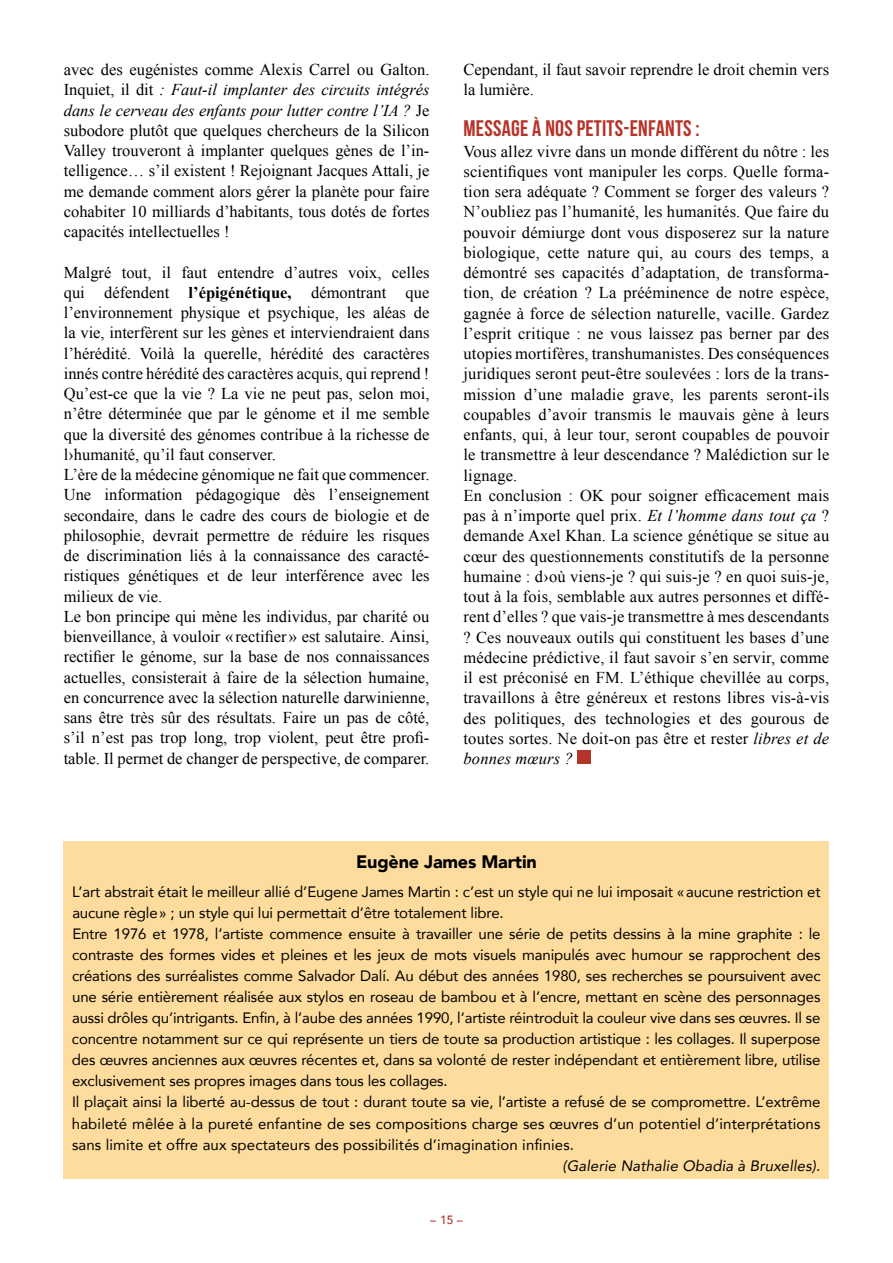
<style>
.page{position:relative;width:893px;height:1263px;background:#fff}
.page>*{position:absolute;margin:0;border:0;box-sizing:border-box;transform-origin:0 0}
.t1{font:22.5px "Bebas Neue";letter-spacing:.01em;color:#b5342a}
.t2{font:900 18px "Avenir";letter-spacing:-.01em;color:#000}
.t3{font:16.5px/20.2px "Times New Roman";letter-spacing:.01em;color:#000}
.t4{font:15px/21px "Avenir";letter-spacing:-.01em;color:#000}
.t5{font:italic 15px "Avenir";letter-spacing:.01em;color:#000}
.t6{font:500 12px "Avenir";color:#b5342a}
.s1{font-style:italic}
.s2{font-weight:700}
</style>
<div class="page">
<div style="left:577px;top:751px;width:14px;height:13px;background:#b5342a"></div>
<div style="left:64px;top:841px;width:765px;height:338px;background:#fedc9e"></div>
<p class="t3" style="left:64px;top:59px;width:367px;text-align:justify">avec des eugénistes comme Alexis Carrel ou Galton.<br>Inquiet, il dit <span class="s1">: Faut-il implanter des circuits intégrés dans le cerveau des enfants pour lutter contre l’IA ?</span> Je subodore plutôt que quelques chercheurs de la Silicon Valley trouveront à implanter quelques gènes de l’in&shy;telligence… s’il existent ! Rejoignant Jacques Attali, je me demande comment alors gérer la planète pour faire cohabiter 10 milliards d’habitants, tous dotés de fortes capacités intellectuelles !</p>
<p class="t3" style="left:64px;top:262px;width:367px">Malgré tout, il faut entendre d’autres voix, celles qui défendent <span class="s2">l’épigénétique,</span> démontrant que l’environnement physique et psychique, les aléas de la vie, interfèrent sur les gènes et interviendraient dans l’hérédité. Voilà la querelle, hérédité des caractères innés contre hérédité des caractères acquis, qui reprend !<br>Qu’est-ce que la vie ? La vie ne peut pas, selon moi, n’être déterminée que par le génome et il me semble que la diversité des génomes contribue à la richesse de l›humanité, qu’il faut conserver.<br>L’ère de la médecine génomique ne fait que commencer.<br>Une information pédagogique dès l’enseignement secondaire, dans le cadre des cours de biologie et de philosophie, devrait permettre de réduire les risques de discrimination liés à la connaissance des caracté&shy;ristiques génétiques et de leur interférence avec les milieux de vie.<br>Le bon principe qui mène les individus, par charité ou bienveillance, à vouloir « rectifier» est salutaire. Ainsi, rectifier le génome, sur la base de nos connaissances actuelles, consisterait à faire de la sélection humaine, en concurrence avec la sélection naturelle darwinienne, sans être très sûr des résultats. Faire un pas de côté, s’il n’est pas trop long, trop violent, peut être profi&shy;table. Il permet de changer de perspective, de comparer.</p>
<p class="t3" style="left:463px;top:59px;width:367px">Cependant, il faut savoir reprendre le droit chemin vers la lumière.</p>
<h1 class="t1" style="left:463px;top:116px;width:238px">MESSAGE À NOS PETITS-ENFANTS :</h1>
<p class="t3" style="left:463px;top:141px;width:367px">Vous allez vivre dans un monde différent du nôtre : les scientifiques vont manipuler les corps. Quelle forma&shy;tion sera adéquate ? Comment se forger des valeurs ?<br>N’oubliez pas l’humanité, les humanités. Que faire du pouvoir démiurge dont vous disposerez sur la nature biologique, cette nature qui, au cours des temps, a démontré ses capacités d’adaptation, de transforma&shy;tion, de création ? La prééminence de notre espèce, gagnée à force de sélection naturelle, vacille. Gardez l’esprit critique : ne vous laissez pas berner par des utopies mortifères, transhumanistes. Des conséquences juridiques seront peut-être soulevées : lors de la trans&shy;mission d’une maladie grave, les parents seront-ils coupables d’avoir transmis le mauvais gène à leurs enfants, qui, à leur tour, seront coupables de pouvoir le transmettre à leur descendance ? Malédiction sur le lignage.<br>En conclusion : OK pour soigner efficacement mais pas à n’importe quel prix. <span class="s1">Et l’homme dans tout ça</span> ? demande Axel Khan. La science génétique se situe au cœur des questionnements constitutifs de la personne humaine : d›où viens-je ? qui suis-je ? en quoi suis-je, tout à la fois, semblable aux autres personnes et diffé&shy;rent d’elles ? que vais-je transmettre à mes descendants ? Ces nouveaux outils qui constituent les bases d’une médecine prédictive, il faut savoir s’en servir, comme il est préconisé en FM. L’éthique chevillée au corps, travaillons à être généreux et restons libres vis-à-vis des politiques, des technologies et des gourous de toutes sortes. Ne doit-on pas être et rester <span class="s1">libres et de bonnes mœurs ?</span></p>
<p class="t2" style="left:356px;top:846px;width:182px">Eugène James Martin</p>
<p class="t4" style="left:72px;top:881px;width:750px">L’art abstrait était le meilleur allié d’Eugene James Martin : c’est un style qui ne lui imposait « aucune restriction et aucune règle » ; un style qui lui permettait d’être totalement libre.<br>Entre 1976 et 1978, l’artiste commence ensuite à travailler une série de petits dessins à la mine graphite : le contraste des formes vides et pleines et les jeux de mots visuels manipulés avec humour se rapprochent des créations des surréalistes comme Salvador Dalí. Au début des années 1980, ses recherches se poursuivent avec une série entièrement réalisée aux stylos en roseau de bambou et à l’encre, mettant en scène des personnages aussi drôles qu’intrigants. Enfin, à l’aube des années 1990, l’artiste réintroduit la couleur vive dans ses œuvres. Il se concentre notamment sur ce qui représente un tiers de toute sa production artistique : les collages. Il superpose des œuvres anciennes aux œuvres récentes et, dans sa volonté de rester indépendant et entièrement libre, utilise exclusivement ses propres images dans tous les collages.<br>Il plaçait ainsi la liberté au-dessus de tout : durant toute sa vie, l’artiste a refusé de se compromettre. L’extrême habileté mêlée à la pureté enfantine de ses compositions charge ses œuvres d’un potentiel d’interprétations sans limite et offre aux spectateurs des possibilités d’imagination infinies.</p>
<p class="t5" style="left:562px;top:1156px;width:259px">(Galerie Nathalie Obadia à Bruxelles).</p>
<p class="t6" style="left:430px;top:1209px;width:34px">– 15 –</p>
</div>
